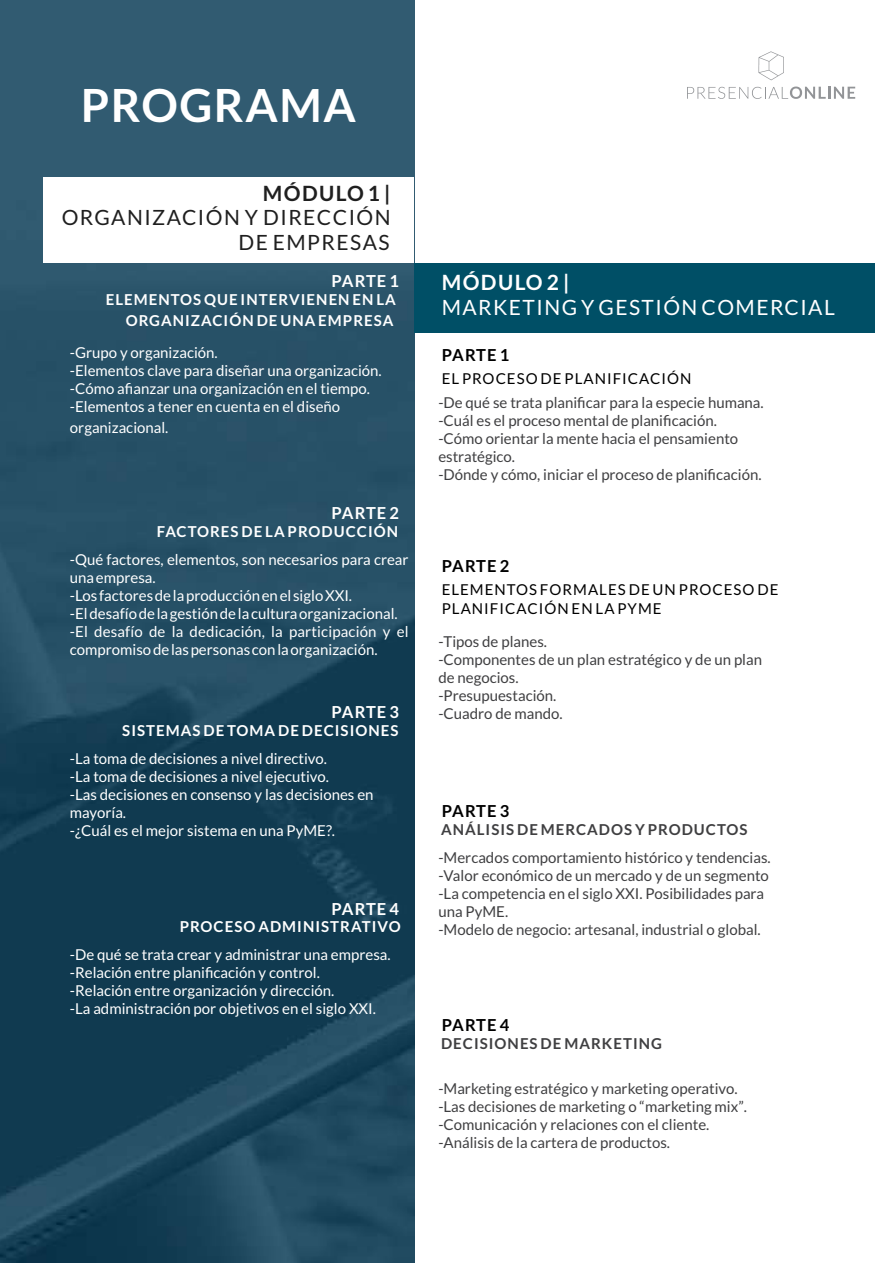
<style>
.page{position:relative;width:893px;height:1263px;background:#fff}
.page>*{position:absolute;margin:0;border:0;box-sizing:border-box;transform-origin:0 0}
.t1{font:700 45.6px "Lato";letter-spacing:.035em;color:#fff}
.t2{font:21px/24.3px "Lato";letter-spacing:.07em;color:#1f1f1f;text-align:right}
.t3{font:21px "Lato";letter-spacing:.07em;color:#fff}
.t4{font:700 21px "Lato";letter-spacing:.07em;color:#1f1f1f}
.t5{font:700 21px "Lato";letter-spacing:.07em;color:#fff}
.t6{font:700 16.5px "Lato";letter-spacing:.045em;color:#fff}
.t7{font:700 16.5px "Lato";letter-spacing:.045em;color:#000}
.t8{font:15px/18px "Lato";color:#fff}
.t9{font:15px/18px "Lato";color:#3f3f41}
.t10{font:700 15px/21.3px "Lato";letter-spacing:.07em;color:#fff;text-align:right}
.t11{font:15px/19.2px "Lato";letter-spacing:.07em;color:#000}
.t12{font:700 15px "Lato";letter-spacing:.07em;color:#3f3f41}
</style>
<div class="page">
<img style="left:0;top:0;width:414px;height:1263px">
<div style="left:44px;top:177px;width:370px;height:86px;background:#fff"></div>
<div style="left:414px;top:263px;width:461px;height:70px;background:#004f66"></div>
<svg style="left:687px;top:87px;width:168px;height:12px"></svg>
<svg style="left:758px;top:51px;width:26px;height:29px"></svg>
<h1 class="t1" style="left:81px;top:80px;width:276px">PROGRAMA</h1>
<h2 class="t4" style="left:263px;top:182px;width:129px">MÓDULO 1 |</h2>
<h2 class="t2" style="left:62px;top:205px;width:330px">ORGANIZACIÓN Y DIRECCIÓN<br>DE EMPRESAS</h2>
<p class="t6" style="left:331px;top:272px;width:69px">PARTE 1</p>
<p class="t10" style="left:106px;top:289px;width:292px">ELEMENTOS QUE INTERVIENEN EN LA<br>ORGANIZACIÓN DE UNA EMPRESA</p>
<p class="t8" style="left:70px;top:343px;width:313px">-Grupo y organización.<br>-Elementos clave para diseñar una organización. -Cómo afianzar una organización en el tiempo. -Elementos a tener en cuenta en el diseño</p>
<p class="t8" style="left:70px;top:419px;width:100px">organizacional.</p>
<p class="t6" style="left:331px;top:504px;width:69px">PARTE 2</p>
<p class="t10" style="left:157px;top:521px;width:243px">FACTORES DE LA PRODUCCIÓN</p>
<p class="t8" style="left:70px;top:550px;width:340px">-Qué factores, elementos, son necesarios para crear una empresa.<br>-Los factores de la producción en el siglo XXI.<br>-El desafío de la gestión de la cultura organizacional. -El desafío de la dedicación, la participación y el compromiso de las personas con la organización.</p>
<p class="t6" style="left:331px;top:702px;width:69px">PARTE 3</p>
<p class="t10" style="left:122px;top:719px;width:278px">SISTEMAS DE TOMA DE DECISIONES</p>
<p class="t8" style="left:70px;top:749px;width:305px">-La toma de decisiones a nivel directivo.<br>-La toma de decisiones a nivel ejecutivo.<br>-Las decisiones en consenso y las decisiones en mayoría.<br>-¿Cuál es el mejor sistema en una PyME?.</p>
<p class="t6" style="left:331px;top:899px;width:69px">PARTE 4</p>
<p class="t10" style="left:180px;top:916px;width:222px">PROCESO ADMINISTRATIVO</p>
<p class="t8" style="left:70px;top:946px;width:322px">-De qué se trata crear y administrar una empresa. -Relación entre planificación y control.<br>-Relación entre organización y dirección.<br>-La administración por objetivos en el siglo XXI.</p>
<h2 class="t5" style="left:442px;top:270px;width:129px">MÓDULO 2 |</h2>
<h2 class="t3" style="left:442px;top:296px;width:395px">MARKETING Y GESTIÓN COMERCIAL</h2>
<p class="t7" style="left:442px;top:345px;width:69px">PARTE 1</p>
<p class="t11" style="left:442px;top:369px;width:251px">EL PROCESO DE PLANIFICACIÓN</p>
<p class="t9" style="left:438px;top:393px;width:327px">-De qué se trata planificar para la especie humana. -Cuál es el proceso mental de planificación. -Cómo orientar la mente hacia el pensamiento estratégico.<br>-Dónde y cómo, iniciar el proceso de planificación.</p>
<p class="t7" style="left:442px;top:556px;width:69px">PARTE 2</p>
<p class="t11" style="left:442px;top:580px;width:338px">ELEMENTOS FORMALES DE UN PROCESO DE<br>PLANIFICACIÓN EN LA PYME</p>
<p class="t9" style="left:438px;top:632px;width:325px">-Tipos de planes.<br>-Componentes de un plan estratégico y de un plan de negocios.<br>-Presupuestación.<br>-Cuadro de mando.</p>
<p class="t7" style="left:442px;top:801px;width:69px">PARTE 3</p>
<p class="t12" style="left:441px;top:821px;width:308px">ANÁLISIS DE MERCADOS Y PRODUCTOS</p>
<p class="t9" style="left:438px;top:848px;width:334px">-Mercados comportamiento histórico y tendencias. -Valor económico de un mercado y de un segmento -La competencia en el siglo XXI. Posibilidades para una PyME.<br>-Modelo de negocio: artesanal, industrial o global.</p>
<p class="t7" style="left:442px;top:1015px;width:69px">PARTE 4</p>
<p class="t12" style="left:441px;top:1035px;width:222px">DECISIONES DE MARKETING</p>
<p class="t9" style="left:438px;top:1080px;width:310px">-Marketing estratégico y marketing operativo. -Las decisiones de marketing o “marketing mix”. -Comunicación y relaciones con el cliente. -Análisis de la cartera de productos.</p>
</div>
